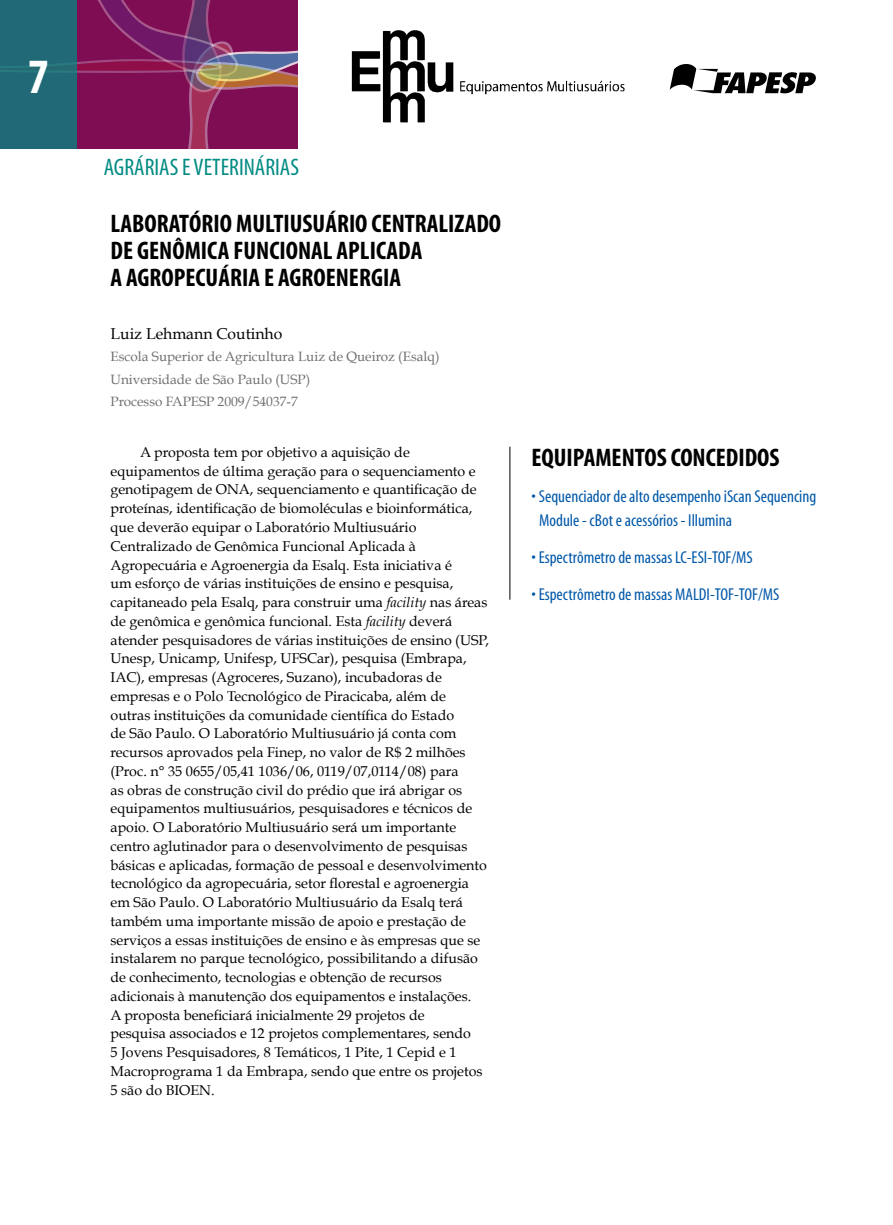
<style>
.page{position:relative;width:893px;height:1225px;background:#fff}
.page>*{position:absolute;margin:0;border:0;box-sizing:border-box;transform-origin:0 0}
.t1{font:700 condensed 49.5px "Myriad";color:#fff}
.t2{font:700 condensed 25.5px/27px "Myriad";color:#000}
.t3{font:condensed 24px "Myriad";color:#008b83}
.t4{font:condensed 17.25px/24px "Myriad";color:#0058a8}
.t5{font:15.75px "Book Antiqua";color:#000}
.t6{font:14.25px/18.8px "Book Antiqua";color:#000}
.t7{font:13.5px/22.5px "Book Antiqua";color:#6d6f71}
.s1{font-style:italic}
</style>
<div class="page">
<svg style="left:670px;top:64px;width:146px;height:30px"></svg>
<svg style="left:77px;top:0;width:221px;height:149px;background:#82215d"></svg>
<div style="left:0;top:0;width:77px;height:149px;background:#216976"></div>
<img style="left:351px;top:30px;width:274px;height:93px">
<hr style="left:509px;top:446px;width:1px;height:154px;background:#000">
<h1 class="t1" style="left:28px;top:52px;width:23px">7</h1>
<h3 class="t3" style="left:104px;top:155px;width:197px">Agrárias e veterinárias</h3>
<h2 class="t2" style="left:111px;top:211px;width:174px">LABORATÓRIO MU LTIUSU</h2>
<h2 class="t2" style="left:325px;top:211px;width:153px">ÁRIO CENTRALIZADO</h2>
<h2 class="t2" style="left:111px;top:238px;width:86px">DE GENÔMICA</h2>
<h2 class="t2" style="left:233px;top:238px;width:23px">FUNCIONA</h2>
<h2 class="t2" style="left:111px;top:238px;width:282px;text-indent:212px">L APLICADA<br>A AGROPECUÁRIA E AGROENERGIA</h2>
<p class="t5" style="left:111px;top:324px;width:173px">Luiz Lehmann Coutinho</p>
<p class="t7" style="left:111px;top:346px;width:330px">Escola Superior de Agricultura Luiz de Queiroz (Esalq)<br>Universidade de São Paulo (USP)<br>Processo FAPESP 2009/54037-7</p>
<p class="t6" style="left:111px;top:443px;width:380px;text-indent:30px">A proposta tem por objetivo a aquisição de equipamentos de última geração para o sequenciamento e genotipagem de ONA, sequenciamento e quantificação de proteínas, identificação de biomoléculas e bioinformática, que deverão equipar o Laboratório Multiusuário Centralizado de Genômica Funcional Aplicada à Agropecuária e Agroenergia da Esalq. Esta iniciativa é<br>um esforço de várias instituições de ensino e pesquisa, capitaneado pela Esalq, para construir uma <span class="s1">facility</span> nas áreas de genômica e genômica funcional. Esta <span class="s1">facility</span> deverá atender pesquisadores de várias instituições de ensino (USP, Unesp, Unicamp, Unifesp, UFSCar), pesquisa (Embrapa, IAC), empresas (Agroceres, Suzano), incubadoras de empresas e o Polo Tecnológico de Piracicaba, além de outras instituições da comunidade científica do Estado<br>de São Paulo. O Laboratório Multiusuário já conta com recursos aprovados pela Finep, no valor de R$ 2 milhões (Proc. n° 35 0655/05,41 1036/06, 0119/07,0114/08) para<br>as obras de construção civil do prédio que irá abrigar os equipamentos multiusuários, pesquisadores e técnicos de apoio. O Laboratório Multiusuário será um importante centro aglutinador para o desenvolvimento de pesquisas básicas e aplicadas, formação de pessoal e desenvolvimento tecnológico da agropecuária, setor florestal e agroenergia em São Paulo. O Laboratório Multiusuário da Esalq terá também uma importante missão de apoio e prestação de serviços a essas instituições de ensino e às empresas que se instalarem no parque tecnológico, possibilitando a difusão de conhecimento, tecnologias e obtenção de recursos adicionais à manutenção dos equipamentos e instalações.<br>A proposta beneficiará inicialmente 29 projetos de<br>pesquisa associados e 12 projetos complementares, sendo<br>5 Jovens Pesquisadores, 8 Temáticos, 1 Pite, 1 Cepid e 1<br>Macroprograma 1 da Embrapa, sendo que entre os projetos 5 são do BIOEN.</p>
<h2 class="t2" style="left:531px;top:445px;width:250px">EQUIPAMENTOS CONCEDIDOS</h2>
<p class="t4" style="left:539px;top:485px;width:279px;text-indent:-8px">• Sequenciador de alto desempenho iScan Sequencing<br>Module - cBot e acessórios - Illumina</p>
<p class="t4" style="left:531px;top:546px;width:222px">• Espectrômetro de massas LC-ESI-TOF/MS</p>
<p class="t4" style="left:531px;top:582px;width:248px">• Espectrômetro de massas MALDI-TOF-TOF/MS</p>
</div>
